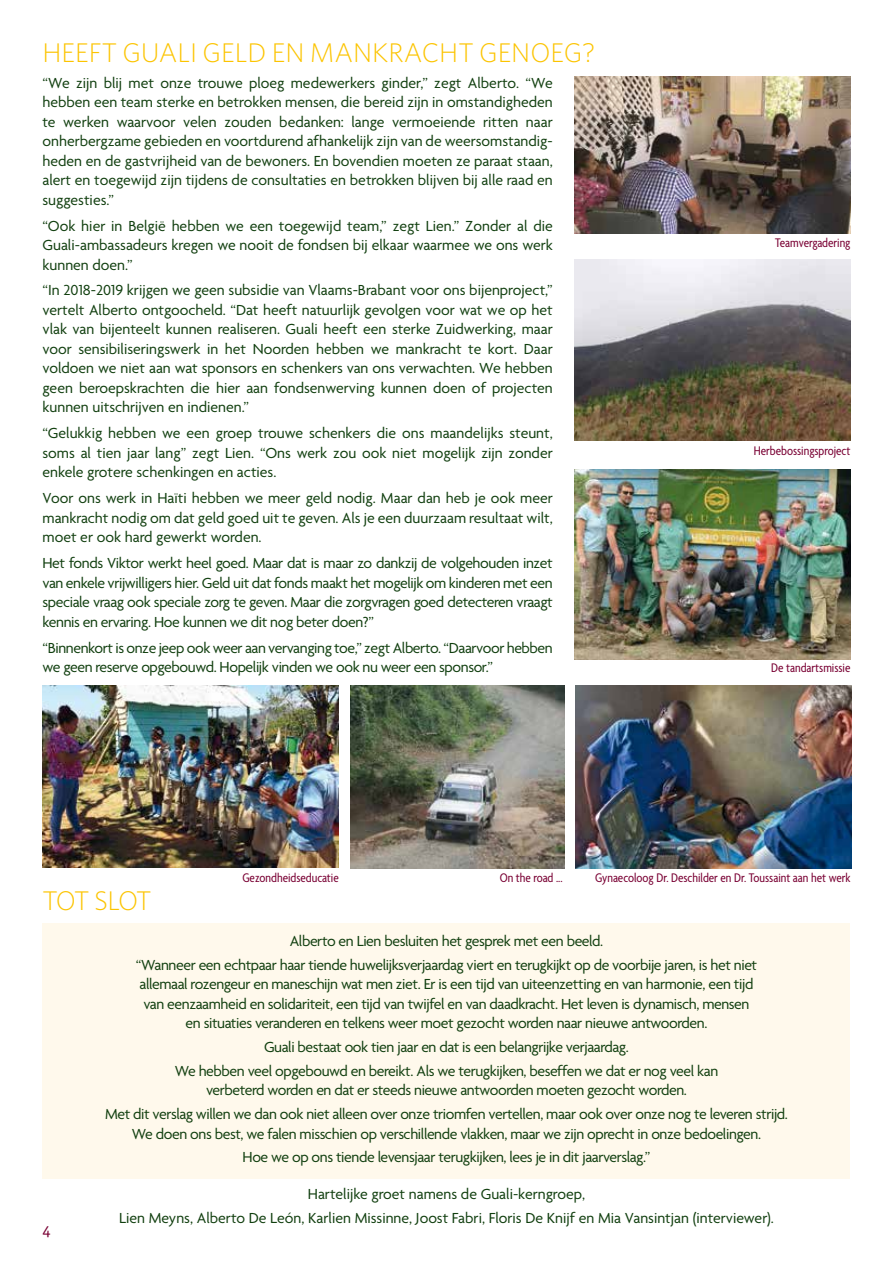
<style>
.page{position:relative;width:893px;height:1263px;background:#fff}
.page>*{position:absolute;margin:0;border:0;box-sizing:border-box;transform-origin:0 0}
.t1{font:300 27px "Whitney K";color:#fcc400}
.t2{font:16.5px "Officina Sans";color:#790033}
.t3{font:15.75px/19.5px "Agenda";letter-spacing:-.025em;color:#113f0f;text-align:justify}
.t4{font:15.75px/23.7px "Agenda";color:#113f0f;text-align:center}
.t5{font:condensed 13.5px "Agenda";color:#790033}
</style>
<div class="page">
<div style="left:43px;top:923px;width:807px;height:256px;background:#fff9ec"></div>
<img style="left:350px;top:685px;width:214px;height:183px">
<img style="left:43px;top:685px;width:296px;height:182px">
<img style="left:574px;top:77px;width:276px;height:157px">
<img style="left:574px;top:259px;width:276px;height:182px">
<img style="left:575px;top:685px;width:277px;height:183px">
<img style="left:574px;top:470px;width:276px;height:190px">
<h1 class="t1" style="left:43px;top:37px;width:554px">HEEFT GUALI GELD EN MANKRACHT GENOEG?</h1>
<p class="t3" style="left:43px;top:73px;width:512px">“We zijn blij met onze trouwe ploeg medewerkers ginder,” zegt Alberto. “We hebben een team sterke en betrokken mensen, die bereid zijn in omstandigheden te werken waarvoor velen zouden bedanken: lange vermoeiende ritten naar onherbergzame gebieden en voortdurend afhankelijk zijn van de weersomstandig&shy;heden en de gastvrijheid van de bewoners. En bovendien moeten ze paraat staan, alert en toegewijd zijn tijdens de consultaties en betrokken blijven bij alle raad en suggesties.”</p>
<p class="t3" style="left:43px;top:215px;width:512px">“Ook hier in België hebben we een toegewijd team,” zegt Lien.” Zonder al die Guali-ambassadeurs kregen we nooit de fondsen bij elkaar waarmee we ons werk kunnen doen.”</p>
<p class="t3" style="left:43px;top:280px;width:512px">“In 2018-2019 krijgen we geen subsidie van Vlaams-Brabant voor ons bijenproject,” vertelt Alberto ontgoocheld. “Dat heeft natuurlijk gevolgen voor wat we op het vlak van bijenteelt kunnen realiseren. Guali heeft een sterke Zuidwerking, maar voor sensibiliseringswerk in het Noorden hebben we mankracht te kort. Daar voldoen we niet aan wat sponsors en schenkers van ons verwachten. We hebben geen beroepskrachten die hier aan fondsenwerving kunnen doen of projecten kunnen uitschrijven en indienen.”</p>
<p class="t3" style="left:43px;top:423px;width:512px">“Gelukkig hebben we een groep trouwe schenkers die ons maandelijks steunt, soms al tien jaar lang” zegt Lien. “Ons werk zou ook niet mogelijk zijn zonder enkele grotere schenkingen en acties.</p>
<p class="t3" style="left:43px;top:488px;width:512px">Voor ons werk in Haïti hebben we meer geld nodig. Maar dan heb je ook meer mankracht nodig om dat geld goed uit te geven. Als je een duurzaam resultaat wilt, moet er ook hard gewerkt worden.</p>
<p class="t3" style="left:43px;top:553px;width:512px">Het fonds Viktor werkt heel goed. Maar dat is maar zo dankzij de volgehouden inzet van enkele vrijwilligers hier. Geld uit dat fonds maakt het mogelijk om kinderen met een speciale vraag ook speciale zorg te geven. Maar die zorgvragen goed detecteren vraagt kennis en ervaring. Hoe kunnen we dit nog beter doen?”</p>
<p class="t3" style="left:43px;top:637px;width:512px">“Binnenkort is onze jeep ook weer aan vervanging toe,” zegt Alberto. “Daarvoor hebben we geen reserve opgebouwd. Hopelijk vinden we ook nu weer een sponsor.”</p>
<p class="t5" style="left:775px;top:235px;width:77px">Teamvergadering</p>
<p class="t5" style="left:754px;top:443px;width:98px">Herbebossingsproject</p>
<p class="t5" style="left:771px;top:660px;width:81px">De tandartsmissie</p>
<p class="t5" style="left:242px;top:870px;width:98px">Gezondheidseducatie</p>
<p class="t5" style="left:500px;top:870px;width:65px">On the road ...</p>
<p class="t5" style="left:595px;top:870px;width:257px">Gynaecoloog Dr. Deschilder en Dr. Toussaint aan het werk</p>
<h1 class="t1" style="left:43px;top:885px;width:111px">TOT SLOT</h1>
<p class="t3" style="left:136px;top:929px;width:623px;line-height:23.7px;text-align:center">Alberto en Lien besluiten het gesprek met een beeld.<br>“Wanneer een echtpaar haar tiende huwelijksverjaardag viert en terugkijkt op de voorbije jaren, is het niet</p>
<p class="t3" style="left:140px;top:974px;width:615px;text-align:center">allemaal rozengeur en maneschijn wat men ziet. Er is een tijd van uiteenzetting en van harmonie, een tijd van eenzaamheid en solidariteit, een tijd van twijfel en van daadkracht. Het leven is dynamisch, mensen en situaties veranderen en telkens weer moet gezocht worden naar nieuwe antwoorden.</p>
<p class="t3" style="left:175px;top:1035px;width:545px;line-height:23.7px;text-align:center">Guali bestaat ook tien jaar en dat is een belangrijke verjaardag.<br>We hebben veel opgebouwd en bereikt. Als we terugkijken, beseffen we dat er nog veel kan</p>
<p class="t3" style="left:105px;top:1078px;width:684px;line-height:23.7px;text-align:center">verbeterd worden en dat er steeds nieuwe antwoorden moeten gezocht worden.<br>Met dit verslag willen we dan ook niet alleen over onze triomfen vertellen, maar ook over onze nog te leveren strijd.</p>
<p class="t3" style="left:132px;top:1121px;width:631px;line-height:23.7px;text-align:center">We doen ons best, we falen misschien op verschillende vlakken, maar we zijn oprecht in onze bedoelingen.<br>Hoe we op ons tiende levensjaar terugkijken, lees je in dit jaarverslag.”</p>
<p class="t4" style="left:119px;top:1182px;width:656px">Hartelijke groet namens de Guali-kerngroep,<br>Lien Meyns, Alberto De León, Karlien Missinne, Joost Fabri, Floris De Knijf en Mia Vansintjan (interviewer).</p>
<p class="t2" style="left:43px;top:1222px;width:10px">4</p>
</div>
